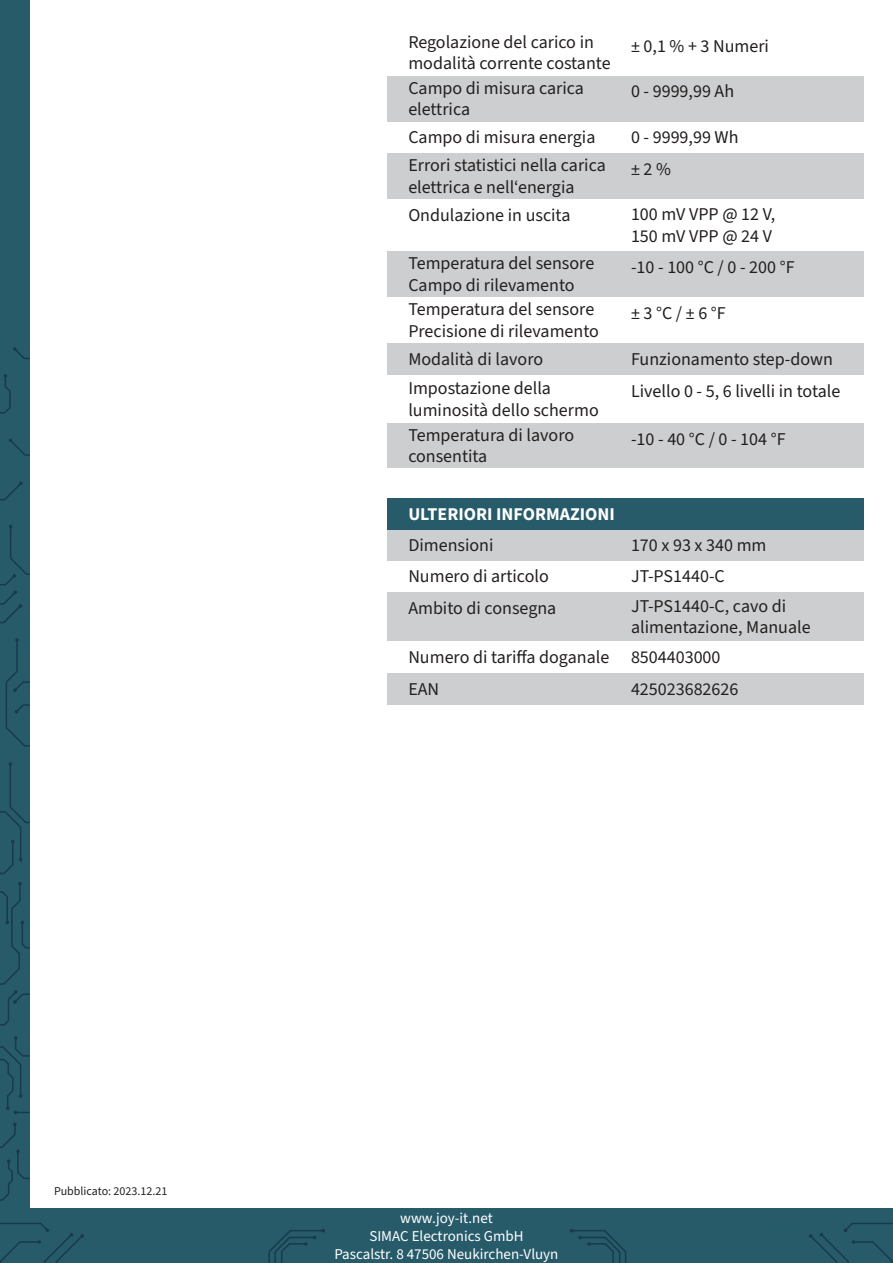
<style>
.page{position:relative;width:893px;height:1263px;background:#fff}
.page>*{position:absolute;margin:0;border:0;box-sizing:border-box;transform-origin:0 0}
.t1{font:18px/21.6px "Source Sans 3";color:#231f20}
.Pa4{font:18px "Source Sans 3";color:#221e1f}
.t2{font:700 18px "Source Sans 3";color:#fff}
.Default{font:18px "Source Sans 3";color:#221e1f}
.t3{font:15px "Source Sans 3";color:#fff}
.t4{font:12px "Source Sans 3";color:#231f20}
</style>
<div class="page">
<div style="left:387px;top:530px;width:476px;height:30px;background:#cccecf"></div>
<div style="left:387px;top:673px;width:476px;height:32px;background:#cccecf"></div>
<div style="left:387px;top:592px;width:476px;height:49px;background:#cccecf"></div>
<div style="left:0;top:0;width:30px;height:1263px;background:#275b6a"></div>
<div style="left:387px;top:498px;width:476px;height:32px;background:#275b6a"></div>
<svg style="left:0;top:1122px;width:30px;height:79px"></svg>
<svg style="left:0;top:1036px;width:30px;height:78px"></svg>
<svg style="left:0;top:882px;width:30px;height:144px"></svg>
<svg style="left:0;top:762px;width:30px;height:112px"></svg>
<svg style="left:5px;top:638px;width:25px;height:109px"></svg>
<svg style="left:0;top:525px;width:30px;height:99px"></svg>
<svg style="left:0;top:482px;width:23px;height:19px"></svg>
<svg style="left:9px;top:438px;width:21px;height:18px"></svg>
<svg style="left:0;top:374px;width:11px;height:40px"></svg>
<svg style="left:13px;top:347px;width:17px;height:12px"></svg>
<div style="left:0;top:1209px;width:893px;height:54px;background:#275b6a"></div>
<svg style="left:268px;top:1229px;width:57px;height:34px"></svg>
<svg style="left:570px;top:1229px;width:57px;height:34px"></svg>
<svg style="left:0;top:1223px;width:84px;height:40px"></svg>
<svg style="left:809px;top:1223px;width:84px;height:40px"></svg>
<div style="left:387px;top:153px;width:476px;height:46px;background:#cccecf"></div>
<div style="left:387px;top:251px;width:476px;height:46px;background:#cccecf"></div>
<div style="left:387px;top:76px;width:476px;height:45px;background:#cccecf"></div>
<div style="left:387px;top:343px;width:476px;height:32px;background:#cccecf"></div>
<div style="left:387px;top:423px;width:476px;height:45px;background:#cccecf"></div>
<p class="t1" style="left:408px;top:31px;width:204px">Regolazione del carico in modalità corrente costante</p>
<p class="Pa4" style="left:631px;top:34px;width:140px">± 0,1 % + 3 Numeri</p>
<p class="t1" style="left:408px;top:77px;width:177px">Campo di misura carica elettrica</p>
<p class="t1" style="left:408px;top:127px;width:189px">Campo di misura energia</p>
<p class="Pa4" style="left:631px;top:80px;width:105px">0 - 9999,99 Ah</p>
<p class="Pa4" style="left:631px;top:126px;width:109px">0 - 9999,99 Wh</p>
<p class="t1" style="left:408px;top:155px;width:199px">Errori statistici nella carica elettrica e nell‘energia</p>
<p class="Pa4" style="left:631px;top:158px;width:41px">± 2 %</p>
<p class="t1" style="left:408px;top:204px;width:164px">Ondulazione in uscita</p>
<p class="Pa4" style="left:631px;top:203px;width:146px">100 mV VPP @ 12 V,</p>
<p class="Default" style="left:631px;top:225px;width:142px">150 mV VPP @ 24 V</p>
<p class="t1" style="left:408px;top:253px;width:187px">Temperatura del sensore<br>Campo di rilevamento</p>
<p class="Pa4" style="left:631px;top:256px;width:165px">-10 - 100 °C / 0 - 200 °F</p>
<p class="t1" style="left:408px;top:298px;width:192px">Temperatura del sensore<br>Precisione di rilevamento</p>
<p class="Pa4" style="left:631px;top:302px;width:96px">± 3 °C / ± 6 °F</p>
<p class="t1" style="left:408px;top:348px;width:136px">Modalità di lavoro</p>
<p class="t1" style="left:408px;top:377px;width:144px">Impostazione della</p>
<p class="t1" style="left:408px;top:399px;width:192px">luminosità dello schermo</p>
<p class="t1" style="left:408px;top:424px;width:167px">Temperatura di lavoro</p>
<p class="t1" style="left:408px;top:446px;width:81px">consentita</p>
<p class="Pa4" style="left:631px;top:348px;width:203px">Funzionamento step-down</p>
<p class="Pa4" style="left:631px;top:380px;width:211px">Livello 0 - 5, 6 livelli in totale</p>
<p class="Pa4" style="left:631px;top:428px;width:156px">-10 - 40 °C / 0 - 104 °F</p>
<p class="t2" style="left:408px;top:502px;width:208px">ULTERIORI INFORMAZIONI</p>
<p class="t1" style="left:408px;top:534px;width:87px">Dimensioni</p>
<p class="t1" style="left:631px;top:534px;width:137px">170 x 93 x 340 mm</p>
<p class="t1" style="left:408px;top:566px;width:142px">Numero di articolo</p>
<p class="t1" style="left:631px;top:566px;width:95px">JT-PS1440-C</p>
<p class="t1" style="left:408px;top:597px;width:149px">Ambito di consegna</p>
<p class="t1" style="left:631px;top:595px;width:157px">JT-PS1440-C, cavo di</p>
<p class="t1" style="left:631px;top:617px;width:181px">alimentazione, Manuale</p>
<p class="t1" style="left:408px;top:646px;width:202px">Numero di tariffa doganale</p>
<p class="t1" style="left:631px;top:646px;width:91px">8504403000</p>
<p class="t1" style="left:408px;top:678px;width:32px">EAN</p>
<p class="t1" style="left:631px;top:678px;width:109px">425023682626</p>
<p class="t4" style="left:54px;top:1184px;width:115px">Pubblicato: 2023.12.21</p>
<p class="t3" style="left:400px;top:1208px;width:94px">www.joy-it.net</p>
<p class="t3" style="left:369px;top:1226px;width:156px">SIMAC Electronics GmbH</p>
<p class="t3" style="left:334px;top:1244px;width:226px">Pascalstr. 8 47506 Neukirchen-Vluyn</p>
</div>
